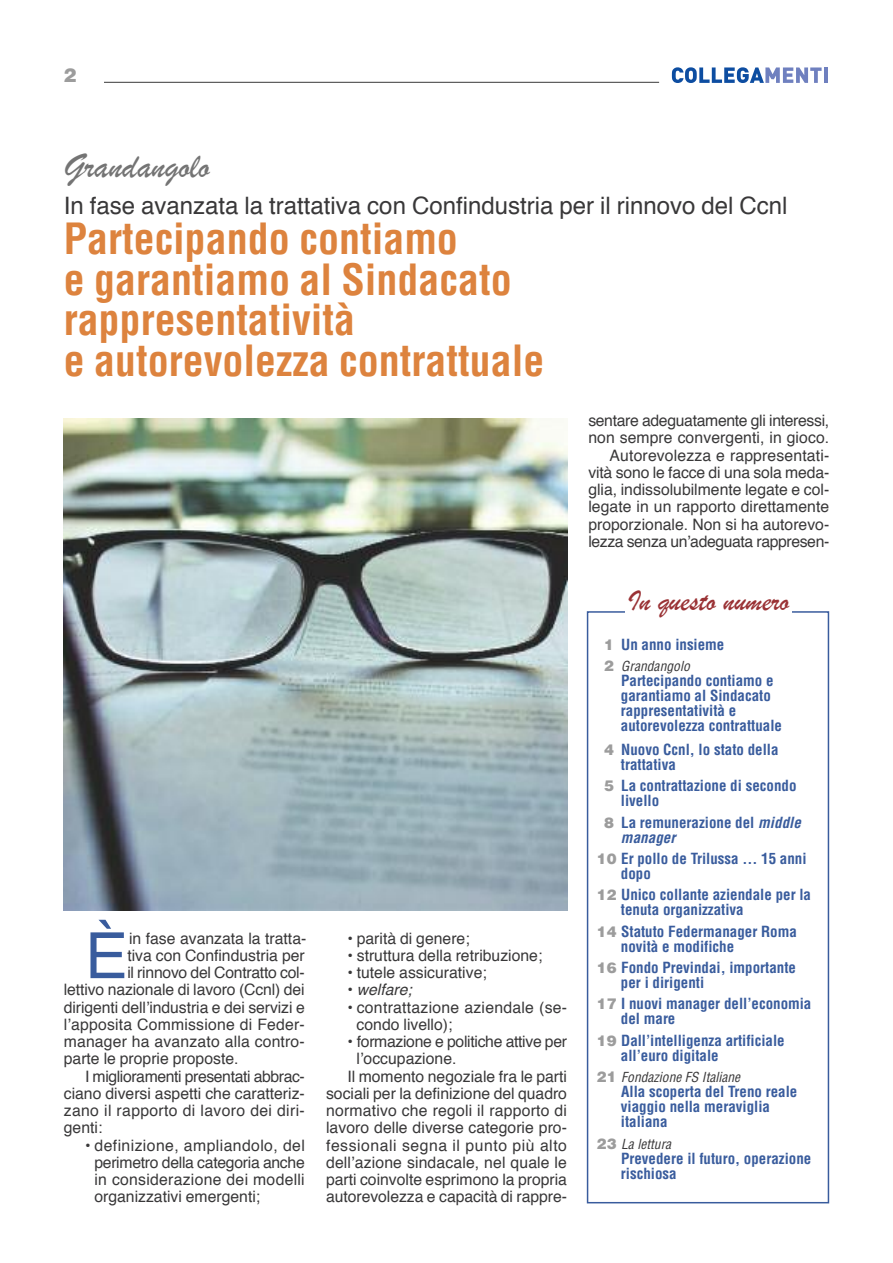
<style>
.page{position:relative;width:893px;height:1263px;background:#fff}
.page>*{position:absolute;margin:0;border:0;box-sizing:border-box;transform-origin:0 0}
.t1{font:63.75px "Helvetica";color:#395c9d}
.t2{font:700 condensed 42px/40.5px "Helvetica";color:#dd833e}
.t3{font:36px "Brush Script";color:#747474}
.t4{font:30px "Brush Script";color:#9a3235}
.t5{font:24px "Helvetica";color:#393839}
.t6{font:900 19.5px "Helvetica";color:#9c9c9c}
.t7{font:15.75px/17.2px "Helvetica";color:#393839;text-align:justify}
.t8{font:15.75px/17.2px "Helvetica";letter-spacing:.02em;color:#393839}
.t9{font:15.75px "Helvetica";letter-spacing:-.025em;color:#393839}
.t10{font:15.75px "Helvetica";letter-spacing:-.02em;color:#393839}
.t11{font:15.75px "Helvetica";letter-spacing:.035em;color:#393839}
.t12{font:italic 15.75px "Helvetica";color:#393839}
.t13{font:700 condensed 15px/15px "Helvetica";color:#395c9d}
.t14{font:italic condensed 13.5px "Helvetica";letter-spacing:.005em;color:#393839}
.s1{font-style:normal}
.s2{font-weight:900;font-stretch:normal;color:#9c9c9c}
.s3{font-weight:900;font-style:normal;font-stretch:normal;font-size:15px;color:#9c9c9c}
.s4{font-style:italic}
</style>
<div class="page">
<hr style="left:85px;top:82px;width:574px;height:1px;background:#393839">
<div style="left:64px;top:61px;width:40px;height:40px;background:#fff"></div>
<svg style="left:672px;top:67px;width:150px;height:16px"></svg>
<hr style="left:824px;top:67px;width:4px;height:16px;background:#6f80bf">
<div style="left:587px;top:611px;width:242px;height:592px;border:2px solid #395c9d"></div>
<div style="left:625px;top:592px;width:167px;height:27px;background:#fff"></div>
<img style="left:64px;top:418px;width:503px;height:492px">
<p class="t6" style="left:64px;top:61px;width:15px">2</p>
<h3 class="t3" style="left:64px;top:145px;width:147px">Grandangolo</h3>
<h3 class="t5" style="left:64px;top:195px;width:725px">In fase avanzata la trattativa con Confindustria per il rinnovo del Ccnl</h3>
<h2 class="t2" style="left:64px;top:219px;width:482px">Partecipando contiamo<br>e garantiamo al Sindacato rappresentatività<br>e autorevolezza contrattuale</h2>
<p class="t7" style="left:588px;top:413px;width:242px;text-align:right">sentare adeguatamente gli interessi, non sempre convergenti, in gioco.<br>Autorevolezza e rappresentati&shy;vità sono le facce di una sola meda&shy;glia, indissolubilmente legate e col&shy;legate in un rapporto direttamente proporzionale. Non si ha autorevo&shy;lezza senza un’adeguata rappresen-</p>
<h1 class="t1" style="left:85px;top:929px;width:44px">È</h1>
<p class="t7" style="left:129px;top:931px;width:179px">in fase avanzata la tratta-</p>
<p class="t7" style="left:127px;top:948px;width:179px">tiva con Confindustria per</p>
<p class="t7" style="left:127px;top:965px;width:179px">il rinnovo del Contratto col-</p>
<p class="t7" style="left:64px;top:982px;width:242px">lettivo nazionale di lavoro (Ccnl) dei</p>
<p class="t7" style="left:64px;top:1000px;width:242px">dirigenti dell’industria e dei servizi e</p>
<p class="t7" style="left:64px;top:1017px;width:242px">l’apposita Commissione di Feder-</p>
<p class="t7" style="left:64px;top:1034px;width:242px">manager ha avanzato alla contro-</p>
<p class="t7" style="left:64px;top:1051px;width:176px">parte le proprie proposte.</p>
<p class="t9" style="left:85px;top:1069px;width:221px">I miglioramenti presentati abbrac-</p>
<p class="t7" style="left:64px;top:1086px;width:242px">ciano diversi aspetti che caratteriz-</p>
<p class="t8" style="left:64px;top:1103px;width:242px">zano il rapporto di lavoro dei diri-</p>
<p class="t7" style="left:64px;top:1120px;width:40px">genti:</p>
<p class="t7" style="left:94px;top:1138px;width:212px;text-indent:-9px">• definizione, ampliandolo, del perimetro della categoria anche in considerazione dei modelli organizzativi emergenti;</p>
<p class="t7" style="left:347px;top:931px;width:124px">• parità di genere;</p>
<p class="t7" style="left:347px;top:948px;width:197px">• struttura della retribuzione;</p>
<p class="t7" style="left:347px;top:965px;width:141px">• tutele assicurative;</p>
<p class="t12" style="left:347px;top:983px;width:66px"><span class="s1">•</span> welfare;</p>
<p class="t8" style="left:357px;top:1000px;width:212px;text-indent:-9px">• contrattazione aziendale (se&shy;condo livello);</p>
<p class="t10" style="left:347px;top:1035px;width:221px">• formazione e politiche attive per</p>
<p class="t7" style="left:357px;top:1051px;width:101px">l’occupazione.</p>
<p class="t7" style="left:347px;top:1069px;width:221px">Il momento negoziale fra le parti</p>
<p class="t7" style="left:326px;top:1086px;width:242px">sociali per la definizione del quadro</p>
<p class="t7" style="left:326px;top:1103px;width:242px">normativo che regoli il rapporto di</p>
<p class="t7" style="left:326px;top:1120px;width:242px">lavoro delle diverse categorie pro-</p>
<p class="t11" style="left:326px;top:1138px;width:242px">fessionali segna il punto più alto</p>
<p class="t7" style="left:326px;top:1155px;width:242px">dell’azione sindacale, nel quale le</p>
<p class="t7" style="left:326px;top:1172px;width:242px">parti coinvolte esprimono la propria</p>
<p class="t7" style="left:326px;top:1189px;width:242px">autorevolezza e capacità di rappre-</p>
<h3 class="t4" style="left:628px;top:583px;width:163px">In questo numero</h3>
<p class="t13" style="left:604px;top:637px;width:122px"><span class="s2">1</span> Un anno insieme</p>
<p class="t14" style="left:604px;top:659px;width:87px"><span class="s3">2</span> Grandangolo</p>
<p class="t13" style="left:621px;top:674px;width:163px">Partecipando contiamo e garantiamo al Sindacato rappresentatività e autorevolezza contrattuale</p>
<p class="t13" style="left:621px;top:742px;width:159px;text-indent:-17px"><span class="s2">4</span> Nuovo Ccnl, lo stato della trattativa</p>
<p class="t13" style="left:621px;top:778px;width:177px;text-indent:-17px"><span class="s2">5</span> La contrattazione di secondo livello</p>
<p class="t13" style="left:621px;top:815px;width:181px;text-indent:-17px"><span class="s2">8</span> La remunerazione del <span class="s4">middle manager</span></p>
<p class="t13" style="left:621px;top:851px;width:187px;text-indent:-24px"><span class="s2">10</span> Er pollo de Trilussa … 15 anni dopo</p>
<p class="t13" style="left:621px;top:888px;width:192px;text-indent:-24px"><span class="s2">12</span> Unico collante aziendale per la tenuta organizzativa</p>
<p class="t13" style="left:621px;top:924px;width:177px;text-indent:-24px"><span class="s2">14</span> Statuto Federmanager Roma novità e modifiche</p>
<p class="t13" style="left:621px;top:960px;width:177px;text-indent:-24px"><span class="s2">16</span> Fondo Previndai, importante per i dirigenti</p>
<p class="t13" style="left:621px;top:997px;width:192px;text-indent:-24px"><span class="s2">17</span> I nuovi manager dell’economia del mare</p>
<p class="t13" style="left:621px;top:1033px;width:165px;text-indent:-24px"><span class="s2">19</span> Dall’intelligenza artificiale all’euro digitale</p>
<p class="t14" style="left:597px;top:1070px;width:145px"><span class="s3">21</span> Fondazione FS Italiane</p>
<p class="t13" style="left:621px;top:1084px;width:178px">Alla scoperta del Treno reale viaggio nella meraviglia italiana</p>
<p class="t14" style="left:597px;top:1136px;width:76px"><span class="s3">23</span> La lettura</p>
<p class="t13" style="left:621px;top:1151px;width:192px">Prevedere il futuro, operazione rischiosa</p>
</div>
